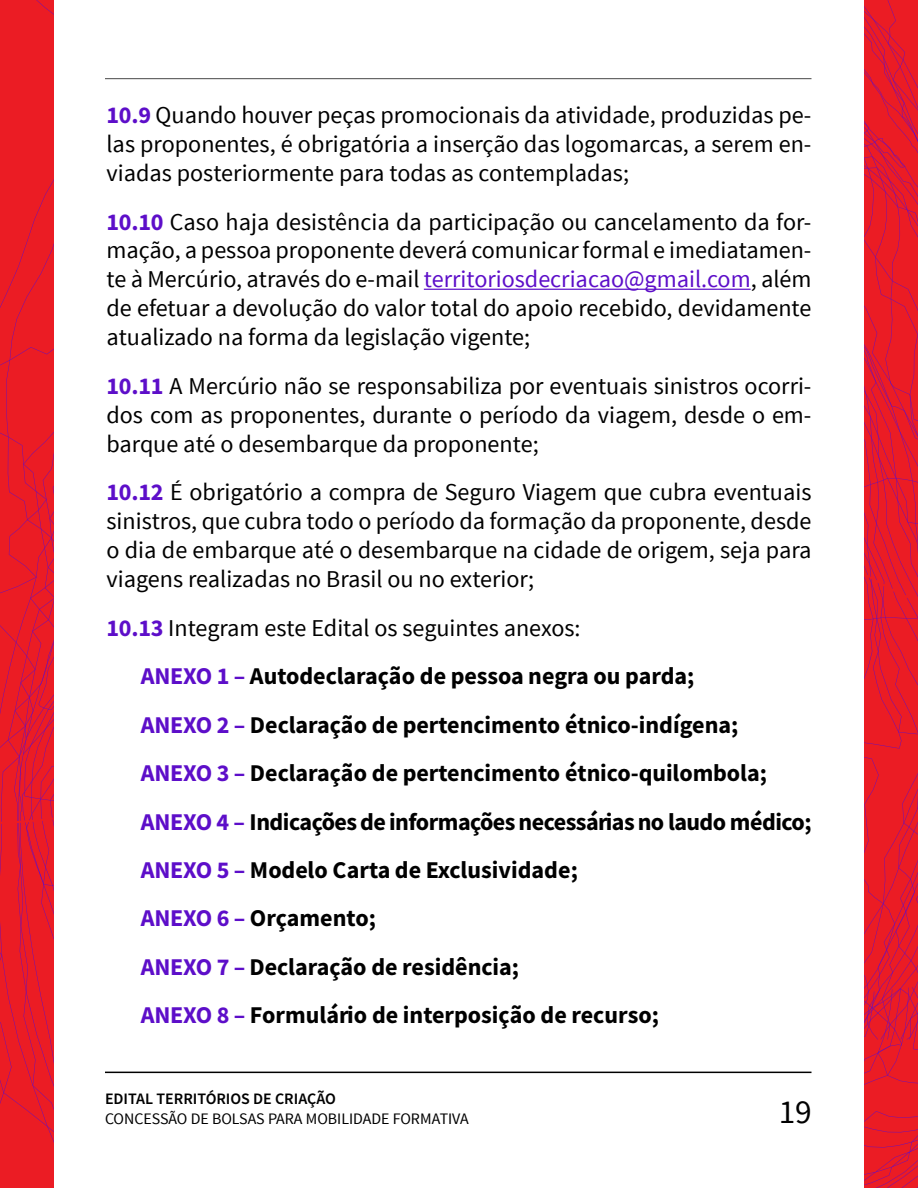
<style>
.page{position:relative;width:918px;height:1188px;background:#fff}
.page>*{position:absolute;margin:0;border:0;box-sizing:border-box;transform-origin:0 0}
.t1{font:33.3px "Source Sans Pro";color:#000}
.t2{font:24.15px/29px "Source Sans Pro";color:#000;text-align:justify}
.t3{font:24.15px/48.4px "Source Sans Variable";letter-spacing:-.01em;color:#000}
.t4{font:16.05px "Source Sans Pro";color:#000}
.t5{font:600 16.05px "Source Sans Pro";color:#000}
.s1{font-family:"Source Sans Variable";color:#5d0ec9}
.s2{color:#5d0ec9}
</style>
<div class="page">
<div style="left:9px;top:0;width:32px;height:433px;background:#eb1c24"></div>
<svg style="left:0;top:433px;width:54px;height:755px;background:#e41b2b"></svg>
<svg style="left:906px;top:0;width:12px;height:478px;background:#e41b2b"></svg>
<svg style="left:864px;top:0;width:42px;height:478px;background:#e21b2d"></svg>
<svg style="left:864px;top:478px;width:54px;height:710px;background:#e41b2b"></svg>
<hr style="left:105px;top:1072px;width:707px;height:1px;background:#000">
<hr style="left:105px;top:78px;width:707px;height:1px;background:#484848">
<hr style="left:424px;top:289px;width:327px;height:1px;background:#5d0ec9">
<p class="t2" style="left:106px;top:101px;width:707px"><span class="s1">10.9</span> Quando houver peças promocionais da atividade, produzidas pe&shy;las proponentes, é obrigatória a inserção das logomarcas, a serem en&shy;viadas posteriormente para todas as contempladas;</p>
<p class="t2" style="left:106px;top:207px;width:707px"><span class="s1">10.10</span> Caso haja desistência da participação ou cancelamento da for&shy;mação, a pessoa proponente deverá comunicar formal e imediatamen&shy;te à Mercúrio, através do e-mail <span class="s2">territoriosdecriacao@gmail.com</span>, além de efetuar a devolução do valor total do apoio recebido, devidamente atualizado na forma da legislação vigente;</p>
<p class="t2" style="left:106px;top:372px;width:707px"><span class="s1">10.11</span> A Mercúrio não se responsabiliza por eventuais sinistros ocorri&shy;dos com as proponentes, durante o período da viagem, desde o em&shy;barque até o desembarque da proponente;</p>
<p class="t2" style="left:106px;top:478px;width:707px"><span class="s1">10.12</span> É obrigatório a compra de Seguro Viagem que cubra eventuais sinistros, que cubra todo o período da formação da proponente, desde o dia de embarque até o desembarque na cidade de origem, seja para viagens realizadas no Brasil ou no exterior;</p>
<p class="t2" style="left:106px;top:614px;width:476px"><span class="s1">10.13</span> Integram este Edital os seguintes anexos:</p>
<p class="t3" style="left:141px;top:652px;width:672px"><span class="s2">ANEXO 1 –</span> Autodeclaração de pessoa negra ou parda;<br><span class="s2">ANEXO 2 –</span> Declaração de pertencimento étnico-indígena; <span class="s2">ANEXO 3 –</span> Declaração de pertencimento étnico-quilombola; <span class="s2">ANEXO 4 –</span> Indicações de informações necessárias no laudo médico; <span class="s2">ANEXO 5 –</span> Modelo Carta de Exclusividade;<br><span class="s2">ANEXO 6 –</span> Orçamento;<br><span class="s2">ANEXO 7 –</span> Declaração de residência;<br><span class="s2">ANEXO 8 –</span> Formulário de interposição de recurso;</p>
<p class="t5" style="left:105px;top:1088px;width:232px">EDITAL TERRITÓRIOS DE CRIAÇÃO</p>
<p class="t4" style="left:105px;top:1108px;width:365px">CONCESSÃO DE BOLSAS PARA MOBILIDADE FORMATIVA</p>
<h1 class="t1" style="left:779px;top:1091px;width:35px">19</h1>
</div>
